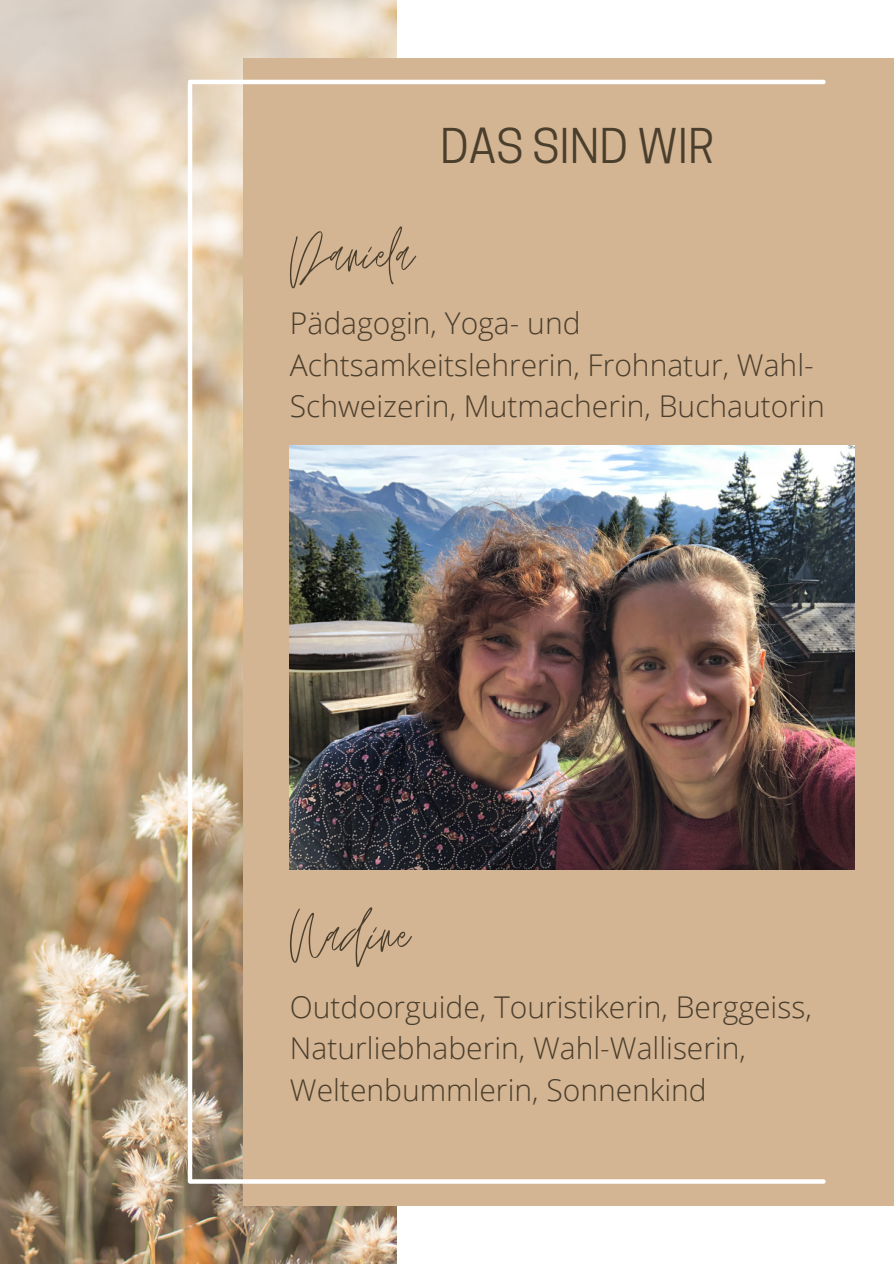
<style>
.page{position:relative;width:894px;height:1264px;background:#fff}
.page>*{position:absolute;margin:0;border:0;box-sizing:border-box;transform-origin:0 0}
.t1{font:82.5px "Jonathan";color:#4a3e2c}
.t2{font:45px "Cooper Hewitt";color:#4a3e2c}
.t3{font:300 30px/41.7px "Open Sans";color:#4a3e2c}
</style>
<div class="page">
<img style="left:0;top:0;width:396px;height:1263px">
<div style="left:243px;top:58px;width:650px;height:1147px;background:#d3b493"></div>
<hr style="left:190px;top:80px;width:633px;height:4px;background:#fff">
<svg style="left:191px;top:1179px;width:632px;height:4px;background:#fbfaf8"></svg>
<hr style="left:188px;top:84px;width:4px;height:1097px;background:#fff">
<img style="left:290px;top:446px;width:563px;height:423px">
<p class="t2" style="left:440px;top:129px;width:276px">DAS SIND WIR</p>
<p class="t1" style="left:290px;top:208px;width:126px">Daniela</p>
<p class="t3" style="left:290px;top:301px;width:536px">Pädagogin, Yoga- und<br>Achtsamkeitslehrerin, Frohnatur, Wahl-<br>Schweizerin, Mutmacherin, Buchautorin</p>
<p class="t1" style="left:290px;top:888px;width:121px">Nadine</p>
<p class="t3" style="left:290px;top:985px;width:523px">Outdoorguide, Touristikerin, Berggeiss,<br>Naturliebhaberin, Wahl-Walliserin,<br>Weltenbummlerin, Sonnenkind</p>
</div>
